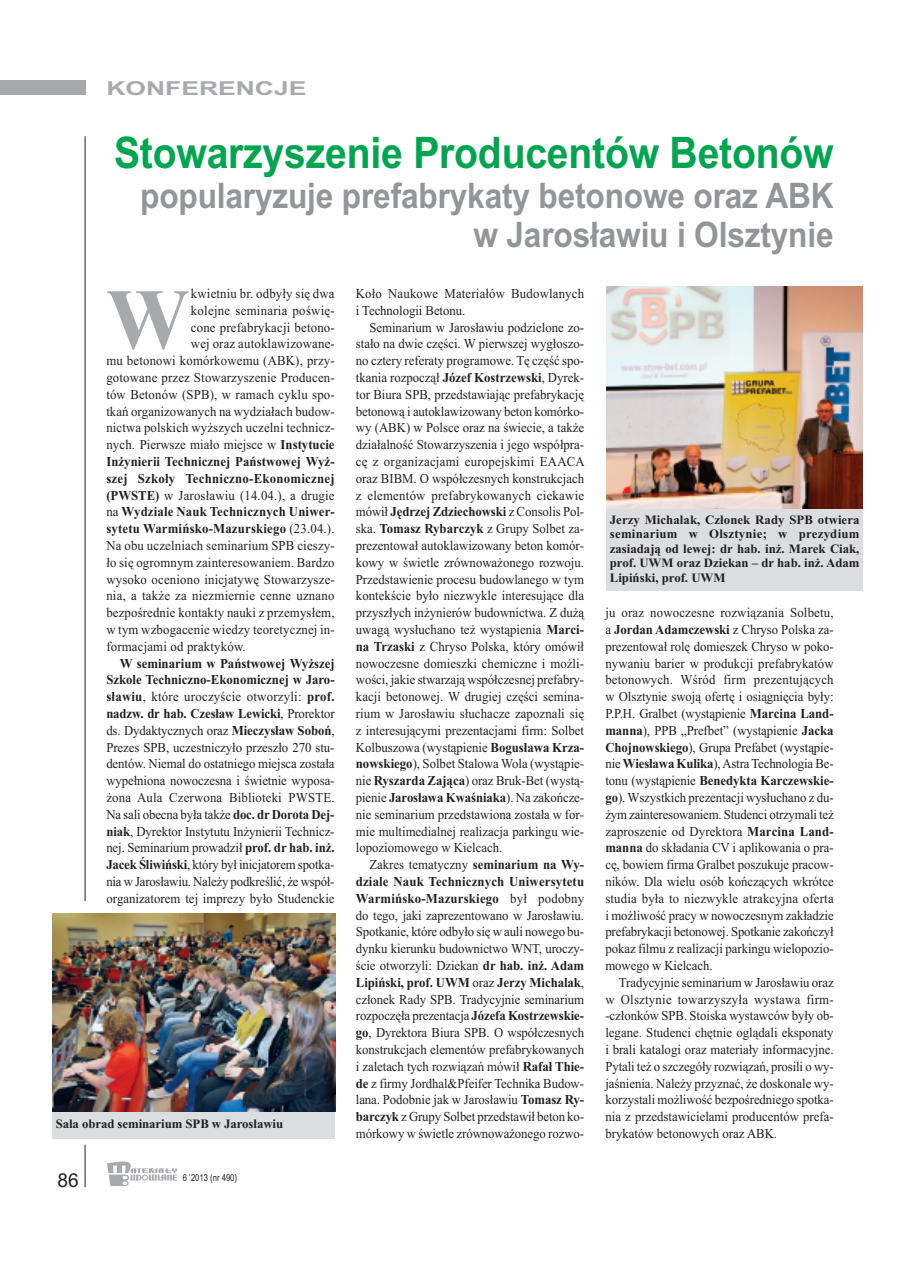
<style>
.page{position:relative;width:906px;height:1268px;background:#fff}
.page>*{position:absolute;margin:0;border:0;box-sizing:border-box;transform-origin:0 0}
.t1{font:700 86.25px "Times New Roman";color:#a8a9ad;scale:.96 1}
.t2{font:700 43.5px "Arial";letter-spacing:-.005em;color:#00a54f;scale:.9 1}
.t3{font:700 35.1px/38.1px "Arial";letter-spacing:-.005em;color:#939598;text-align:right;scale:.9 1}
.t4{font:700 19.2px "Arial";color:#a8a9ad;scale:1.38 1}
.t5{font:19.2px "Arial";color:#231f20}
.t6{font:13.65px/16.8px "Times New Roman";letter-spacing:.015em;color:#231f20;text-align:justify;scale:.94 1}
.t7{font:700 13.65px "Times New Roman";letter-spacing:.015em;color:#231f20;scale:.94 1}
.t8{font:700 12.75px/14.4px "Times New Roman";color:#231f20;text-align:justify}
.t9{font:9.6px "Arial";color:#231f20;scale:.8 1}
.s1{font-weight:700}
.s2{font-weight:400}
</style>
<div class="page">
<div style="left:0;top:81px;width:85px;height:14px;background:#a8a9ad"></div>
<hr style="left:85px;top:136px;width:1px;height:764px;background:#231f20">
<svg style="left:107px;top:1161px;width:70px;height:24px"></svg>
<img style="left:606px;top:286px;width:256px;height:223px">
<div style="left:606px;top:509px;width:256px;height:81px;background:#dcdddf"></div>
<img style="left:52px;top:913px;width:283px;height:198px">
<div style="left:53px;top:1111px;width:282px;height:27px;background:#dcdddf"></div>
<hr style="left:85px;top:1144px;width:1px;height:42px;background:#231f20">
<h3 class="t4" style="left:106px;top:77px;width:146px">KONFERENCJE</h3>
<h2 class="t2" style="left:114px;top:127px;width:801px">Stowarzyszenie Producentów Betonów</h2>
<h3 class="t3" style="left:140px;top:177px;width:772px">popularyzuje prefabrykaty betonowe oraz ABK w Jarosławiu i Olsztynie</h3>
<h1 class="t1" style="left:106px;top:268px;width:88px">W</h1>
<p class="t6" style="left:191px;top:285px;width:154px">kwietniu br. odbyły się dwa</p>
<p class="t6" style="left:191px;top:301px;width:154px">kolejne seminaria poświę-</p>
<p class="t6" style="left:191px;top:318px;width:154px">cone prefabrykacji betono-</p>
<p class="t6" style="left:191px;top:335px;width:154px">wej oraz autoklawizowane-</p>
<p class="t6" style="left:106px;top:352px;width:244px">mu betonowi komórkowemu (ABK), przy-</p>
<p class="t6" style="left:106px;top:369px;width:244px">gotowane przez Stowarzyszenie Producen-</p>
<p class="t6" style="left:106px;top:385px;width:244px">tów Betonów (SPB), w ramach cyklu spo-</p>
<p class="t6" style="left:106px;top:402px;width:244px">tkań organizowanych na wydziałach budow-</p>
<p class="t6" style="left:106px;top:419px;width:244px">nictwa polskich wyższych uczelni technicz-</p>
<p class="t6" style="left:106px;top:436px;width:244px">nych. Pierwsze miało miejsce w <span class="s1">Instytucie</span></p>
<p class="t7" style="left:106px;top:453px;width:244px">Inżynierii Technicznej Państwowej Wyż-</p>
<p class="t7" style="left:106px;top:470px;width:244px">szej Szkoły Techniczno-Ekonomicznej</p>
<p class="t6" style="left:106px;top:486px;width:244px"><span class="s1">(PWSTE)</span> w Jarosławiu (14.04.), a drugie</p>
<p class="t7" style="left:106px;top:503px;width:244px"><span class="s2">na</span> Wydziale Nauk Technicznych Uniwer-</p>
<p class="t7" style="left:106px;top:520px;width:244px">sytetu Warmińsko-Mazurskiego <span class="s2">(23.04.).</span></p>
<p class="t6" style="left:106px;top:536px;width:244px">Na obu uczelniach seminarium SPB cieszy-</p>
<p class="t6" style="left:106px;top:553px;width:244px">ło się ogromnym zainteresowaniem. Bardzo</p>
<p class="t6" style="left:106px;top:570px;width:244px">wysoko oceniono inicjatywę Stowarzysze-</p>
<p class="t6" style="left:106px;top:587px;width:244px">nia, a także za niezmiernie cenne uznano</p>
<p class="t6" style="left:106px;top:604px;width:244px">bezpośrednie kontakty nauki z przemysłem,</p>
<p class="t6" style="left:106px;top:620px;width:244px">w tym wzbogacenie wiedzy teoretycznej in-</p>
<p class="t6" style="left:106px;top:637px;width:150px">formacjami od praktyków.</p>
<p class="t6" style="left:106px;top:654px;width:244px;text-indent:14px"><span class="s1">W seminarium w Państwowej Wyższej Szkole Techniczno-Ekonomicznej w Jaro&shy;sławiu</span>, które uroczyście otworzyli: <span class="s1">prof. nadzw. dr hab. Czesław Lewicki</span>, Prorektor ds. Dydaktycznych oraz <span class="s1">Mieczysław Soboń</span>, Prezes SPB, uczestniczyło przeszło 270 stu&shy;dentów. Niemal do ostatniego miejsca została wypełniona nowoczesna i świetnie wyposa&shy;żona Aula Czerwona Biblioteki PWSTE.<br>Na sali obecna była także <span class="s1">doc. dr Dorota Dej&shy;niak</span>, Dyrektor Instytutu Inżynierii Technicz&shy;nej. Seminarium prowadził <span class="s1">prof. dr hab. inż.<br>Jacek Śliwiński</span>, który był inicjatorem spotka&shy;nia w Jarosławiu. Należy podkreślić, że współ&shy;organizatorem tej imprezy było Studenckie</p>
<p class="t8" style="left:56px;top:1116px;width:229px">Sala obrad seminarium SPB w Jarosławiu</p>
<h3 class="t5" style="left:57px;top:1168px;width:23px">86</h3>
<p class="t9" style="left:183px;top:1171px;width:69px">6 ’2013 (nr 490)</p>
<p class="t6" style="left:356px;top:285px;width:244px">Koło Naukowe Materiałów Budowlanych i Technologii Betonu.</p>
<p class="t6" style="left:356px;top:318px;width:245px;text-indent:14px">Seminarium w Jarosławiu podzielone zo&shy;stało na dwie części. W pierwszej wygłoszo&shy;no cztery referaty programowe. Tę część spo&shy;tkania rozpoczął <span class="s1">Józef Kostrzewski</span>, Dyrek&shy;tor Biura SPB, przedstawiając prefabrykację betonową i autoklawizowany beton komórko&shy;wy (ABK) w Polsce oraz na świecie, a także działalność Stowarzyszenia i jego współpra&shy;cę z organizacjami europejskimi EAACA oraz BIBM. O współczesnych konstrukcjach z elementów prefabrykowanych ciekawie mówił <span class="s1">Jędrzej Zdziechowski</span> z Consolis Pol&shy;ska. <span class="s1">Tomasz Rybarczyk</span> z Grupy Solbet za&shy;prezentował autoklawizowany beton komór&shy;kowy w świetle zrównoważonego rozwoju.<br>Przedstawienie procesu budowlanego w tym kontekście było niezwykle interesujące dla przyszłych inżynierów budownictwa. Z dużą uwagą wysłuchano też wystąpienia <span class="s1">Marci&shy;na Trzaski</span> z Chryso Polska, który omówił nowoczesne domieszki chemiczne i możli&shy;wości, jakie stwarzają współczesnej prefabry&shy;kacji betonowej. W drugiej części semina&shy;rium w Jarosławiu słuchacze zapoznali się z interesującymi prezentacjami firm: Solbet Kolbuszowa (wystąpienie <span class="s1">Bogusława Krza&shy;nowskiego</span>), Solbet Stalowa Wola (wystąpie&shy;nie <span class="s1">Ryszarda Zająca</span>) oraz Bruk-Bet (wystą&shy;pienie <span class="s1">Jarosława Kwaśniaka</span>). Na zakończe&shy;nie seminarium przedstawiona została w for&shy;mie multimedialnej realizacja parkingu wie&shy;lopoziomowego w Kielcach.</p>
<p class="t6" style="left:356px;top:855px;width:244px;text-indent:14px">Zakres tematyczny <span class="s1">seminarium na Wy&shy;dziale Nauk Technicznych Uniwersytetu Warmińsko-Mazurskiego</span> był podobny do tego, jaki zaprezentowano w Jarosławiu.<br>Spotkanie, które odbyło się w auli nowego bu&shy;dynku kierunku budownictwo WNT, uroczy&shy;ście otworzyli: Dziekan <span class="s1">dr hab. inż. Adam Lipiński, prof. UWM</span> oraz <span class="s1">Jerzy Michalak</span>, członek Rady SPB. Tradycyjnie seminarium rozpoczęła prezentacja <span class="s1">Józefa Kostrzewskie&shy;go</span>, Dyrektora Biura SPB. O współczesnych konstrukcjach elementów prefabrykowanych i zaletach tych rozwiązań mówił <span class="s1">Rafał Thie&shy;de</span> z firmy Jordhal&amp;Pfeifer Technika Budow&shy;lana. Podobnie jak w Jarosławiu <span class="s1">Tomasz Ry&shy;barczyk</span> z Grupy Solbet przedstawił beton ko&shy;mórkowy w świetle zrównoważonego rozwo-</p>
<p class="t8" style="left:610px;top:512px;width:251px">Jerzy Michalak, Członek Rady SPB otwiera seminarium w Olsztynie; w prezydium zasiadają od lewej: dr hab. inż. Marek Ciak, prof. UWM oraz Dziekan – dr hab. inż. Adam Lipiński, prof. UWM</p>
<p class="t6" style="left:605px;top:604px;width:244px">ju oraz nowoczesne rozwiązania Solbetu, a <span class="s1">Jordan Adamczewski</span> z Chryso Polska za&shy;prezentował rolę domieszek Chryso w poko&shy;nywaniu barier w produkcji prefabrykatów betonowych. Wśród firm prezentujących w Olsztynie swoją ofertę i osiągnięcia były:<br>P.P.H. Gralbet (wystąpienie <span class="s1">Marcina Land&shy;manna</span>), PPB „Prefbet” (wystąpienie <span class="s1">Jacka Chojnowskiego</span>), Grupa Prefabet (wystąpie&shy;nie <span class="s1">Wiesława Kulika</span>),Astra Technologia Be&shy;tonu (wystąpienie <span class="s1">Benedykta Karczewskie&shy;go</span>). Wszystkich prezentacji wysłuchano z du&shy;żym zainteresowaniem. Studenci otrzymali też zaproszenie od Dyrektora <span class="s1">Marcina Land&shy;manna</span> do składania CV i aplikowania o pra&shy;cę, bowiem firma Gralbet poszukuje pracow&shy;ników. Dla wielu osób kończących wkrótce studia była to niezwykle atrakcyjna oferta i możliwość pracy w nowoczesnym zakładzie prefabrykacji betonowej. Spotkanie zakończył pokaz filmu z realizacji parkingu wielopozio&shy;mowego w Kielcach.</p>
<p class="t6" style="left:605px;top:973px;width:244px;text-indent:14px">Tradycyjnie seminarium w Jarosławiu oraz w Olsztynie towarzyszyła wystawa firm--członków SPB. Stoiska wystawców były ob&shy;legane. Studenci chętnie oglądali eksponaty i brali katalogi oraz materiały informacyjne.<br>Pytali też o szczegóły rozwiązań, prosili o wy&shy;jaśnienia. Należy przyznać, że doskonale wy&shy;korzystali możliwość bezpośredniego spotka&shy;nia z przedstawicielami producentów prefa&shy;brykatów betonowych oraz ABK.</p>
</div>
